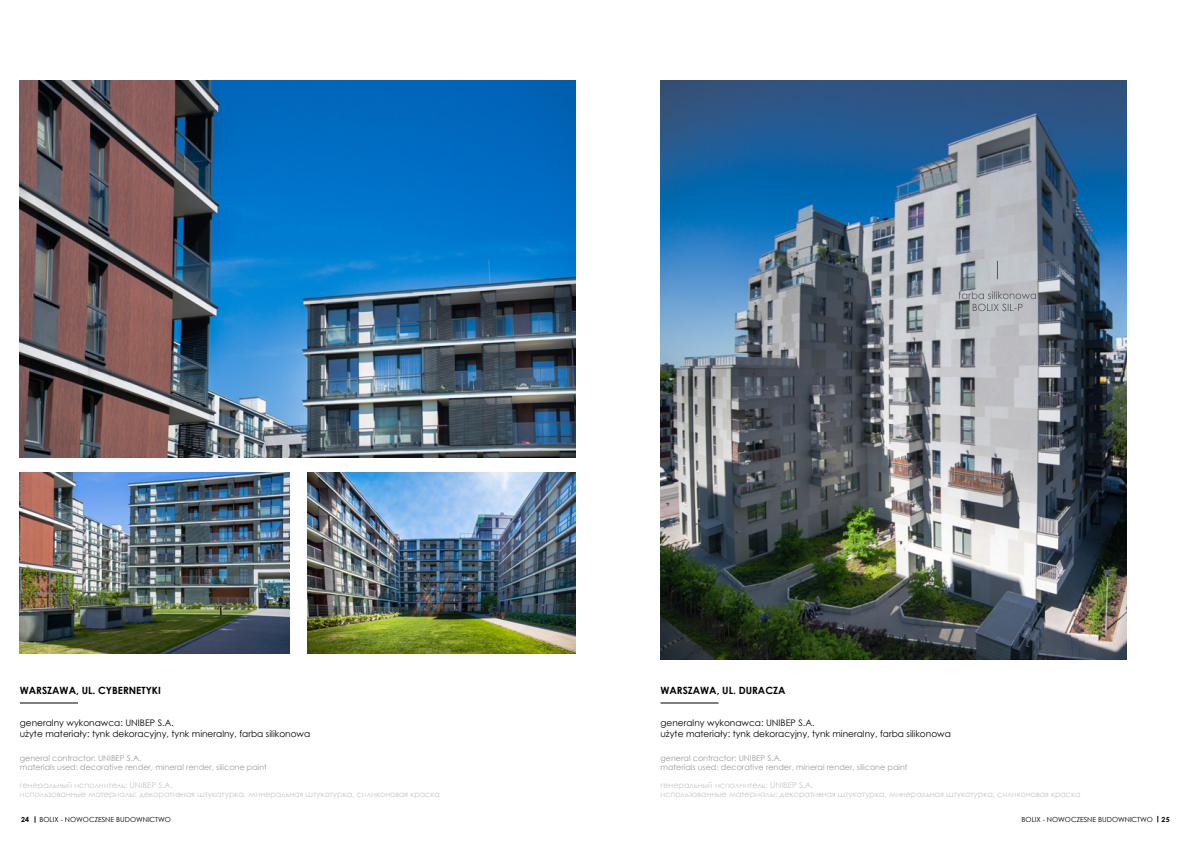
<style>
.page{position:relative;width:1191px;height:842px;background:#fff}
.page>*{position:absolute;margin:0;border:0;box-sizing:border-box;transform-origin:0 0}
.t1{font:700 10px "Century Gothic";color:#000}
.t2{font:9px/10.8px "Century Gothic";color:#000}
.t3{font:8px/9.6px "Century Gothic";color:#c6c6c6}
.t4{font:8px/9.6px "Century Gothic";color:#9d9d9c}
.t5{font:7px "Century Gothic";color:#000}
.t6{font:700 7px "Century Gothic";color:#000}
.s1{font-weight:700}
</style>
<div class="page">
<img style="left:308px;top:472px;width:267px;height:181px">
<img style="left:20px;top:81px;width:555px;height:376px">
<img style="left:20px;top:472px;width:270px;height:181px">
<hr style="left:20px;top:702px;width:58px;height:1px;background:#000">
<img style="left:660px;top:81px;width:466px;height:579px">
<hr style="left:660px;top:702px;width:58px;height:1px;background:#000">
<svg style="left:958px;top:291px;width:78px;height:20px;background:#a6a9ad"></svg>
<svg style="left:997px;top:261px;width:1px;height:18px"></svg>
<p class="t1" style="left:20px;top:682px;width:142px">WARSZAWA, UL. CYBERNETYKI</p>
<p class="t1" style="left:660px;top:682px;width:126px">WARSZAWA, UL. DURACZA</p>
<p class="t2" style="left:20px;top:717px;width:292px">generalny wykonawca: UNIBEP S.A.<br>użyte materiały: tynk dekoracyjny, tynk mineralny, farba silikonowa</p>
<p class="t2" style="left:660px;top:717px;width:292px">generalny wykonawca: UNIBEP S.A.<br>użyte materiały: tynk dekoracyjny, tynk mineralny, farba silikonowa</p>
<p class="t4" style="left:20px;top:753px;width:249px">general contractor: UNIBEP S.A.<br>materials used: decorative render, mineral render, silicone paint</p>
<p class="t3" style="left:20px;top:780px;width:421px">генеральный исполнитель: UNIBEP S.A.<br>использованные материалы: декоративная штукатурка, минеральная штукатурка, силиконовая краска</p>
<p class="t4" style="left:660px;top:753px;width:249px">general contractor: UNIBEP S.A.<br>materials used: decorative render, mineral render, silicone paint</p>
<p class="t3" style="left:660px;top:780px;width:421px">генеральный исполнитель: UNIBEP S.A.<br>использованные материалы: декоративная штукатурка, минеральная штукатурка, силиконовая краска</p>
<p class="t6" style="left:21px;top:814px;width:9px">24</p>
<p class="t5" style="left:40px;top:814px;width:133px">BOLIX - NOWOCZESNE BUDOWNICTWO</p>
<p class="t5" style="left:1021px;top:814px;width:150px">BOLIX - NOWOCZESNE BUDOWNICTWO <span class="s1">25</span></p>
</div>
